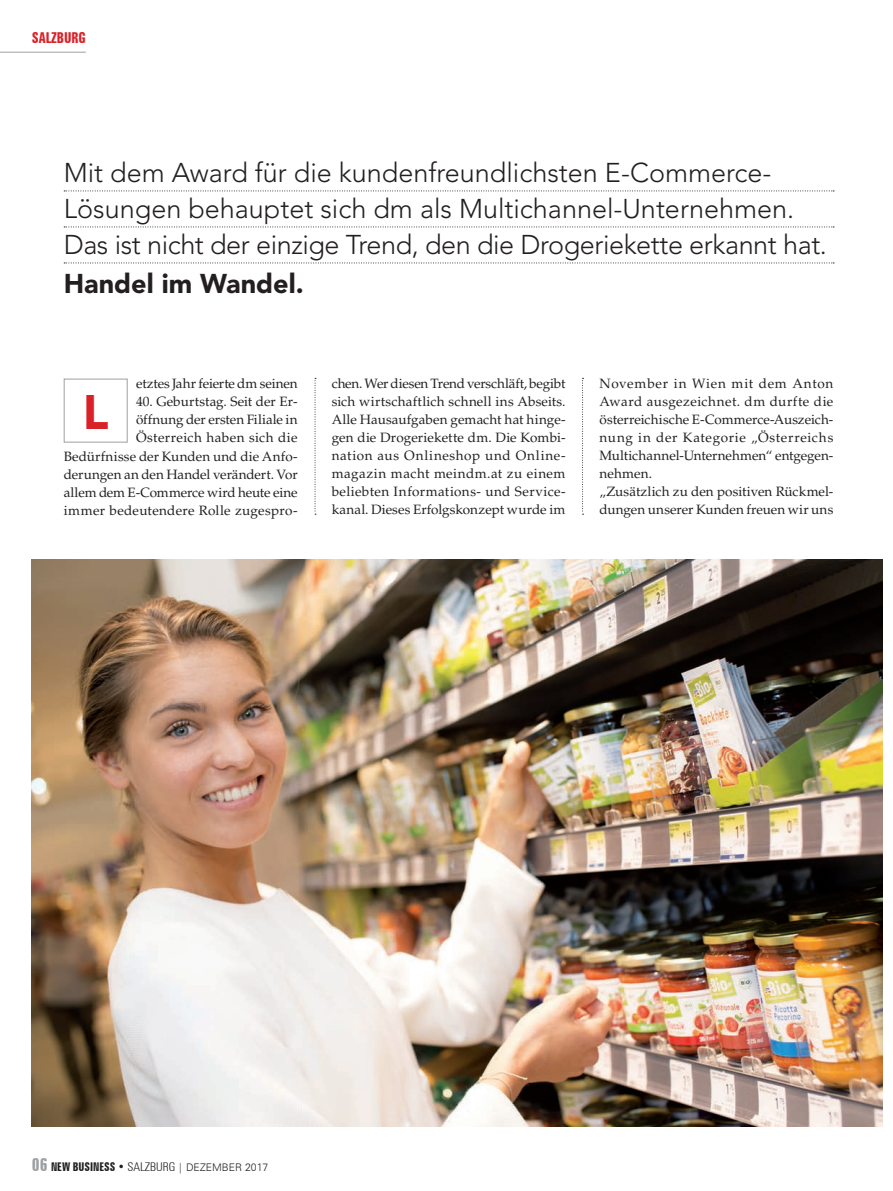
<style>
.page{position:relative;width:893px;height:1191px;background:#fff}
.page>*{position:absolute;margin:0;border:0;box-sizing:border-box;transform-origin:0 0}
.t1{font:900 48px "Avenir LT Std";color:#da2128}
.t2{font:300 27px/36px "Avenir LT Std";color:#231f20}
.t3{font:900 27px "Avenir LT Std";color:#231f20}
.t4{font:700 extra-condensed 15px "Zurich BT";color:#da2128}
.t5{font:13.5px/18px "Palatino LT Std";letter-spacing:.01em;color:#231f20;text-align:right}
.t6{font:13.5px "Palatino LT Std";letter-spacing:-.01em;color:#231f20}
.t7{font:300 10.5px "Zurich BT";color:#231f20}
.s1{font-weight:700;font-stretch:extra-condensed;font-size:18px;color:#9d9fa2}
.s2{font-weight:700;font-stretch:extra-condensed;font-size:12px}
.s3{font-stretch:condensed;font-size:12px}
</style>
<div class="page">
<hr style="left:0;top:52px;width:86px;height:1px;background:#9d9fa2">
<div style="left:64px;top:379px;width:64px;height:63px;border:1px solid #9d9fa2"></div>
<img style="left:32px;top:559px;width:850px;height:567px">
<svg style="left:582px;top:378px;width:2px;height:137px"></svg>
<svg style="left:315px;top:378px;width:1px;height:137px"></svg>
<svg style="left:64px;top:190px;width:770px;height:1px"></svg>
<svg style="left:64px;top:226px;width:770px;height:1px"></svg>
<svg style="left:64px;top:262px;width:770px;height:1px"></svg>
<p class="t4" style="left:32px;top:29px;width:55px">SALZBURG</p>
<h2 class="t2" style="left:64px;top:155px;width:765px">Mit dem Award für die kundenfreundlichsten E-Commerce-<br>Lösungen behauptet sich dm als Multichannel-Unternehmen.<br>Das ist nicht der einzige Trend, den die Drogeriekette erkannt hat.</h2>
<h2 class="t3" style="left:64px;top:267px;width:242px">Handel im Wandel.</h2>
<p class="t6" style="left:136px;top:376px;width:163px">etztes Jahr feierte dm seinen</p>
<p class="t5" style="left:64px;top:393px;width:235px">40. Geburtstag. Seit der Er-<br>öffnung der ersten Filiale in<br>Österreich haben sich die Bedürfnisse der Kunden und die Anfo&shy;derungen an den Handel verändert. Vor allem dem E-Commerce wird heute eine immer bedeutendere Rolle zugespro-</p>
<h1 class="t1" style="left:83px;top:383px;width:27px">L</h1>
<p class="t5" style="left:332px;top:375px;width:235px;text-align:justify">chen. Wer diesen Trend verschläft, begibt sich wirtschaftlich schnell ins Abseits.<br>Alle Hausaufgaben gemacht hat hinge&shy;gen die Drogeriekette dm. Die Kombi&shy;nation aus Onlineshop und Online&shy;magazin macht meindm.at zu einem beliebten Informations- und Service&shy;kanal. Dieses Erfolgskonzept wurde im</p>
<p class="t5" style="left:600px;top:375px;width:235px;text-align:left">November in Wien mit dem Anton Award ausgezeichnet. dm durfte die österreichische E-Commerce-Auszeich&shy;nung in der Kategorie „Österreichs Multichannel-Unternehmen“ entgegen&shy;nehmen.<br>„Zusätzlich zu den positiven Rückmel&shy;dungen unserer Kunden freuen wir uns</p>
<p class="t7" style="left:32px;top:1160px;width:238px"><span class="s1">06</span> <span class="s2">NEW BUSINESS •</span> <span class="s3">SALZBURG</span> | DEZEMBER 2017</p>
</div>
